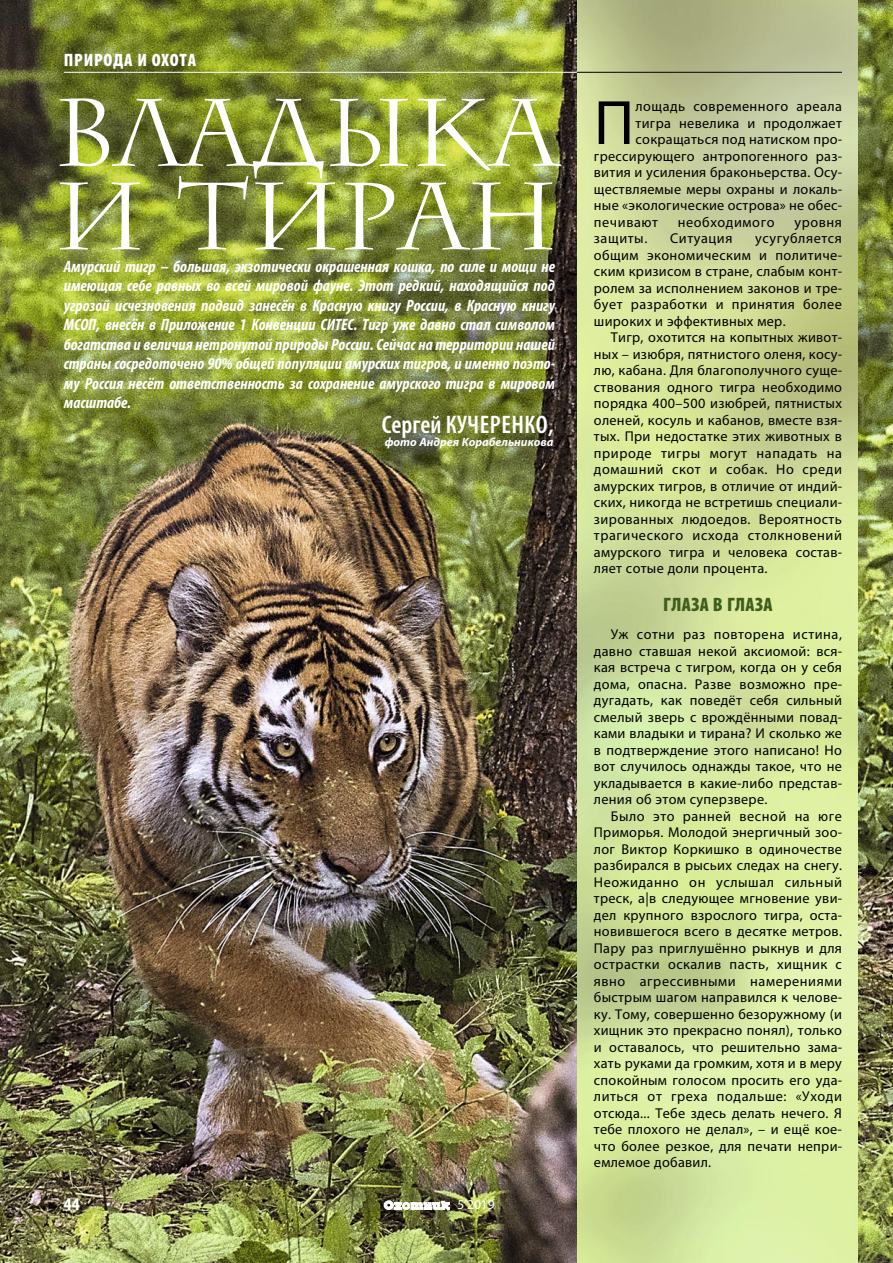
<style>
.page{position:relative;width:893px;height:1263px;background:#fff}
.page>*{position:absolute;margin:0;border:0;box-sizing:border-box;transform-origin:0 0}
.t1{font:94.95px/83.6px "Barry Gothic";color:#fff}
.t2{font:63.15px "Myriad Pro";color:#000}
.t3{font:600 condensed 25.5px "Myriad Pro";letter-spacing:.02em;color:#fff}
.t4{font:900 condensed 19.5px "Myriad Pro";letter-spacing:.02em;color:#3f5d1d}
.t5{font:900 condensed 18px "Myriad Pro";letter-spacing:.045em;color:#fff}
.t6{font:italic 700 condensed 16.5px/19.5px "Myriad Pro";color:#fff;text-align:justify}
.t7{font:14.25px/16.5px "Myriad Pro";letter-spacing:.02em;color:#000;text-align:justify}
.t8{font:14.25px "Myriad Pro";letter-spacing:.04em;color:#000}
.t9{font:13.5px "Myriad Pro";color:#fff}
.t10{font:italic 700 12px "Myriad Pro";color:#fff}
</style>
<div class="page">
<img style="left:577px;top:0;width:282px;height:1263px">
<img style="left:0;top:0;width:577px;height:1263px">
<hr style="left:577px;top:72px;width:265px;height:1px;background:#000">
<svg style="left:384px;top:1201px;width:66px;height:9px"></svg>
<hr style="left:64px;top:72px;width:513px;height:1px;background:#fff">
<img style="left:859px;top:0;width:34px;height:1263px">
<p class="t5" style="left:64px;top:49px;width:134px">ПРИРОДА И ОХОТА</p>
<h1 class="t1" style="left:55px;top:92px;width:505px">ВЛАДЫКА<br>И ТИРАН</h1>
<p class="t6" style="left:64px;top:256px;width:493px">Амурский тигр – большая, экзотически окрашенная кошка, по силе и мощи не имеющая себе равных во всей мировой фауне. Этот редкий, находящийся под угрозой исчезновения подвид занесён в Красную книгу России, в Красную книгу МСОП, внесён в Приложение 1 Конвенции СИТЕС. Тигр уже давно стал символом богатства и величия нетронутой природы России. Сейчас на территории нашей страны сосредоточено 90% общей популяции амурских тигров, и именно поэто&shy;му Россия несёт ответственность за сохранение амурского тигра в мировом масштабе.</p>
<h3 class="t3" style="left:382px;top:409px;width:173px">Сергей КУЧЕРЕНКО,</h3>
<p class="t10" style="left:385px;top:435px;width:170px">фото Андрея Корабельникова</p>
<p class="t5" style="left:64px;top:1193px;width:17px">44</p>
<p class="t9" style="left:457px;top:1197px;width:39px">5’2019</p>
<h2 class="t2" style="left:594px;top:85px;width:42px">П</h2>
<p class="t7" style="left:635px;top:98px;width:208px">лощадь современного ареала</p>
<p class="t7" style="left:635px;top:114px;width:208px">тигра невелика и продолжает</p>
<p class="t7" style="left:635px;top:131px;width:208px">сокращаться под натиском про-</p>
<p class="t7" style="left:594px;top:147px;width:250px">грессирующего антропогенного раз-</p>
<p class="t7" style="left:594px;top:164px;width:250px">вития и усиления браконьерства. Осу-</p>
<p class="t7" style="left:594px;top:180px;width:250px">ществляемые меры охраны и локаль-</p>
<p class="t7" style="left:594px;top:197px;width:250px">ные «экологические острова» не обес-</p>
<p class="t8" style="left:594px;top:213px;width:66px">печивают</p>
<p class="t8" style="left:678px;top:213px;width:98px">необходимого</p>
<p class="t7" style="left:794px;top:213px;width:49px">уровня</p>
<p class="t7" style="left:594px;top:230px;width:55px">защиты.</p>
<p class="t8" style="left:670px;top:230px;width:64px">Ситуация</p>
<p class="t7" style="left:594px;top:230px;width:250px;text-indent:161px">усугубляется общим экономическим и политиче&shy;ским кризисом в стране, слабым конт&shy;ролем за исполнением законов и тре&shy;бует разработки и принятия более широких и эффективных мер.</p>
<p class="t7" style="left:594px;top:329px;width:250px;text-indent:17px">Тигр, охотится на копытных живот&shy;ных – изюбря, пятнистого оленя, косу&shy;лю, кабана. Для благополучного суще&shy;ствования одного тигра необходимо порядка 400–500 изюбрей, пятнистых оленей, косуль и кабанов, вместе взя&shy;тых. При недостатке этих животных в природе тигры могут нападать на домашний скот и собак. Но среди амурских тигров, в отличие от индий&shy;ских, никогда не встретишь специали&shy;зированных людоедов. Вероятность трагического исхода столкновений амурского тигра и человека состав&shy;ляет сотые доли процента.</p>
<h3 class="t4" style="left:663px;top:592px;width:111px">ГЛАЗА В ГЛАЗА</h3>
<p class="t7" style="left:594px;top:626px;width:250px;text-indent:17px">Уж сотни раз повторена истина, давно ставшая некой аксиомой: вся&shy;кая встреча с тигром, когда он у себя дома, опасна. Разве возможно пре - дугадать, как поведёт себя сильный смелый зверь с врождёнными повад&shy;ками владыки и тирана? И сколько же в подтверждение этого написано! Но вот случилось однажды такое, что не укладывается в какие-либо представ&shy;ления об этом суперзвере.</p>
<p class="t7" style="left:594px;top:807px;width:250px;text-indent:17px">Было это ранней весной на юге Приморья. Молодой энергичный зоо&shy;лог Виктор Коркишко в одиночестве разбирался в рысьих следах на снегу.<br>Неожиданно он услышал сильный треск, а|в следующее мгновение уви&shy;дел крупного взрослого тигра, оста&shy;новившегося всего в десятке метров.<br>Пару раз приглушённо рыкнув и для острастки оскалив пасть, хищник с явно агрессивными намерениями быстрым шагом направился к челове&shy;ку. Тому, совершенно безоружному (и хищник это прекрасно понял), только и оставалось, что решительно зама&shy;хать руками да громким, хотя и в меру спокойным голосом просить его уда&shy;литься от греха подальше: «Уходи отсюда... Тебе здесь делать нечего. Я тебе плохого не делал», – и ещё кое&shy;что более резкое, для печати непри&shy;емлемое добавил.</p>
</div>
